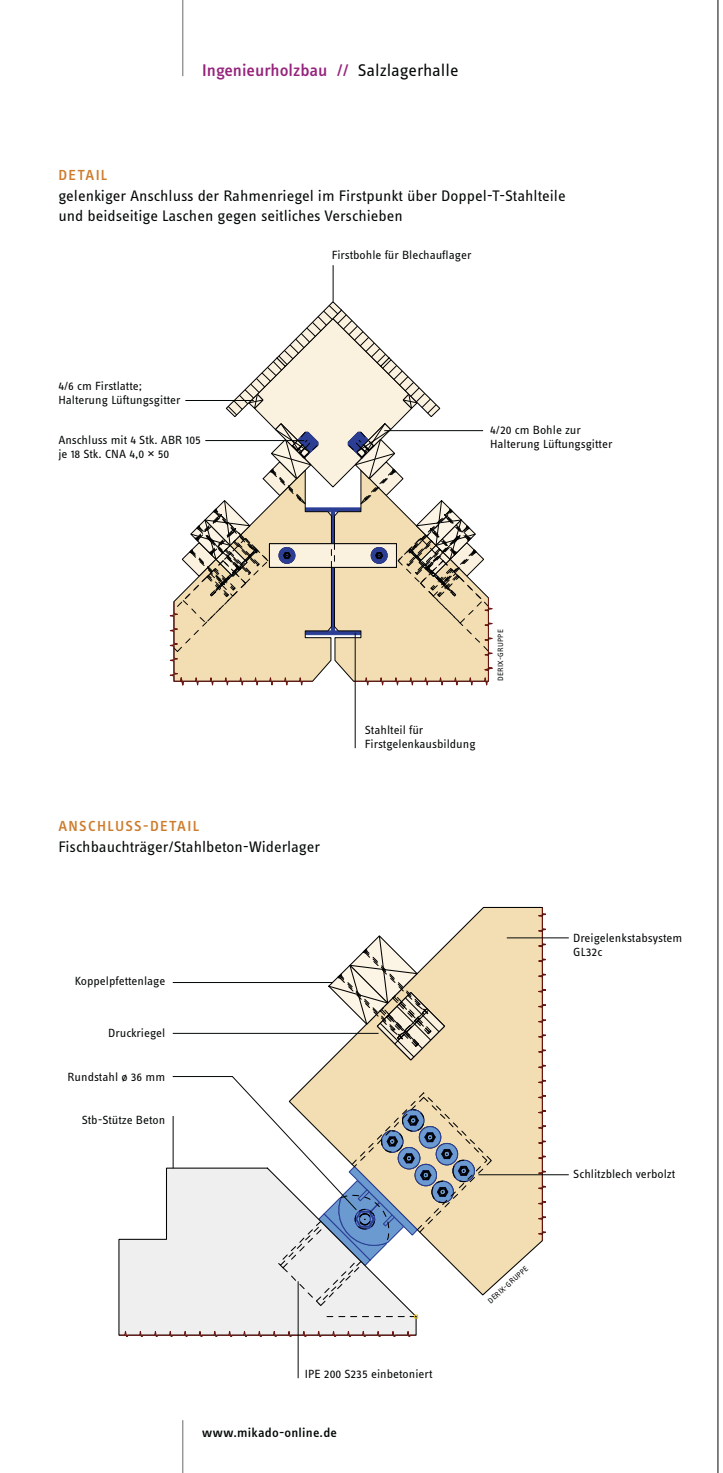
<style>
.page{position:relative;width:723px;height:1473px;background:#fff}
.page>*{position:absolute;margin:0;border:0;box-sizing:border-box;transform-origin:0 0}
.t1{font:500 17.5px "Info OT Text";color:#96247c;scale:1.05 1}
.t2{font:15.75px/19.2px "Info OT Text";color:#030806;scale:1.05 1}
.t3{font:500 15.05px "Info OT Text";letter-spacing:.08em;color:#cd7c2c;scale:1.05 1}
.t4{font:500 13.3px "Info OT Text";letter-spacing:.015em;color:#030806;scale:1.05 1}
.t5{font:12.25px/14px "Info OT Text";color:#030806;scale:1.05 1}
.t6{font:7.88px "Info OT Text";letter-spacing:.025em;color:#030806;scale:1.05 1}
.s1{font-weight:400;color:#030806}
</style>
<div class="page">
<hr style="left:182px;top:0;width:1px;height:76px;background:#6a6968">
<hr style="left:182px;top:1420px;width:1px;height:52px;background:#6a6968">
<hr style="left:717px;top:0;width:1px;height:1472px;background:#030806">
<svg style="left:169px;top:301px;width:324px;height:385px"></svg>
<svg style="left:456px;top:906px;width:87px;height:381px;background:#f2dfb8"></svg>
<svg style="left:118px;top:1167px;width:299px;height:158px"></svg>
<svg style="left:351px;top:1315px;width:17px;height:1px"></svg>
<svg style="left:118px;top:1325px;width:299px;height:11px"></svg>
<svg style="left:533px;top:907px;width:12px;height:334px;background:#dcc2a3"></svg>
<svg style="left:410px;top:1314px;width:8px;height:4px"></svg>
<hr style="left:298px;top:1281px;width:1px;height:97px;background:#030806">
<hr style="left:478px;top:1174px;width:91px;height:1px;background:#030806">
<svg style="left:172px;top:934px;width:321px;height:372px"></svg>
<hr style="left:173px;top:1032px;width:205px;height:1px;background:#030806">
<hr style="left:173px;top:982px;width:160px;height:1px;background:#030806">
<hr style="left:507px;top:937px;width:62px;height:1px;background:#030806">
<hr style="left:205px;top:440px;width:99px;height:1px;background:#030806">
<hr style="left:185px;top:400px;width:69px;height:1px;background:#030806">
<hr style="left:333px;top:265px;width:1px;height:37px;background:#030806">
<hr style="left:384px;top:430px;width:99px;height:1px;background:#030806">
<hr style="left:355px;top:633px;width:1px;height:115px;background:#030806">
<h1 class="t1" style="left:202px;top:64px;width:246px">Ingenieurholzbau // <span class="s1">Salzlagerhalle</span></h1>
<p class="t3" style="left:58px;top:169px;width:48px">DETAIL</p>
<p class="t2" style="left:58px;top:187px;width:484px">gelenkiger Anschluss der Rahmenriegel im Firstpunkt über Doppel-T-Stahlteile und beidseitige Laschen gegen seitliches Verschieben</p>
<p class="t5" style="left:58px;top:379px;width:118px">4/6 cm Firstlatte;<br>Halterung Lüftungsgitter</p>
<p class="t5" style="left:58px;top:433px;width:137px">Anschluss mit 4 Stk. ABR 105 je 18 Stk. CNA 4,0 × 50</p>
<p class="t5" style="left:332px;top:249px;width:135px">Firstbohle für Blechauflager</p>
<p class="t5" style="left:490px;top:423px;width:118px">4/20 cm Bohle zur<br>Halterung Lüftungsgitter</p>
<p class="t3" style="left:58px;top:819px;width:136px">ANSCHLUSS-DETAIL</p>
<p class="t2" style="left:58px;top:838px;width:251px">Fischbauchträger/Stahlbeton-Widerlager</p>
<p class="t5" style="left:365px;top:723px;width:107px">Stahlteil für<br>Firstgelenkausbildung</p>
<p class="t6" style="left:497px;top:681px;width:51px;rotate:-90deg">DERIX-GRUPPE</p>
<p class="t5" style="left:75px;top:974px;width:88px">Koppelpfettenlage</p>
<p class="t5" style="left:108px;top:1026px;width:56px">Druckriegel</p>
<p class="t5" style="left:68px;top:1070px;width:95px">Rundstahl ø 36 mm</p>
<p class="t5" style="left:82px;top:1113px;width:81px">Stb-Stütze Beton</p>
<p class="t5" style="left:305px;top:1367px;width:123px">IPE 200 S235 einbetoniert</p>
<p class="t4" style="left:202px;top:1427px;width:130px">www.mikado-online.de</p>
<p class="t6" style="left:487px;top:1299px;width:51px;rotate:-42deg">DERIX-GRUPPE</p>
<p class="t5" style="left:573px;top:931px;width:105px">Dreigelenkstabsystem<br>GL32c</p>
<p class="t5" style="left:573px;top:1167px;width:99px">Schlitzblech verbolzt</p>
</div>
